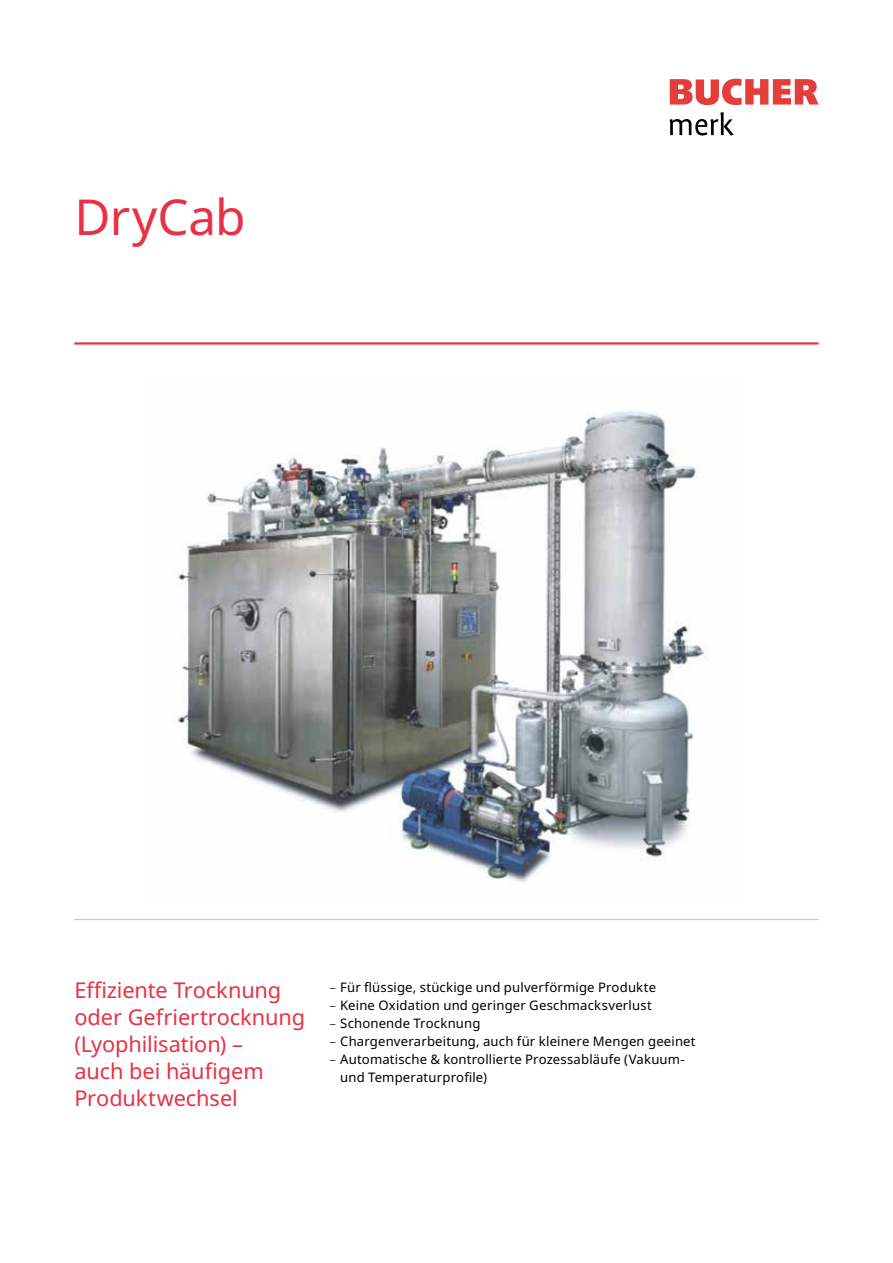
<style>
.page{position:relative;width:893px;height:1263px;background:#fff}
.page>*{position:absolute;margin:0;border:0;box-sizing:border-box;transform-origin:0 0}
.t1{font:49.5px "Noto Sans";letter-spacing:-.01em;color:#e73246}
.t2{font:21.75px/27px "Noto Sans";letter-spacing:-.005em;color:#e73246}
.t3{font:13.2px/18px "Noto Sans";letter-spacing:.01em;color:#000}
.s1{font-weight:300}
</style>
<div class="page">
<img style="left:173px;top:411px;width:533px;height:471px">
<hr style="left:74px;top:342px;width:745px;height:3px;background:#e73246">
<hr style="left:74px;top:919px;width:745px;height:1px;background:#c8c8c7">
<svg style="left:670px;top:79px;width:149px;height:26px"></svg>
<svg style="left:670px;top:112px;width:64px;height:24px"></svg>
<h1 class="t1" style="left:74px;top:182px;width:173px">DryCab</h1>
<h2 class="t2" style="left:74px;top:977px;width:232px">Effiziente Trocknung oder Gefriertrocknung (Lyophilisation) –<br>auch bei häufigem<br>Produktwechsel</h2>
<p class="t3" style="left:330px;top:978px;width:328px"><span class="s1">–</span> Für flüssige, stückige und pulverförmige Produkte</p>
<p class="t3" style="left:330px;top:996px;width:324px"><span class="s1">–</span> Keine Oxidation und geringer Geschmacksverlust</p>
<p class="t3" style="left:330px;top:1014px;width:152px"><span class="s1">–</span> Schonende Trocknung</p>
<p class="t3" style="left:330px;top:1032px;width:368px"><span class="s1">–</span> Chargenverarbeitung, auch für kleinere Mengen geeinet</p>
<p class="t3" style="left:340px;top:1050px;width:346px;text-indent:-11px"><span class="s1">–</span> Automatische &amp; kontrollierte Prozessabläufe (Vakuum&shy;und Temperaturprofile)</p>
</div>
